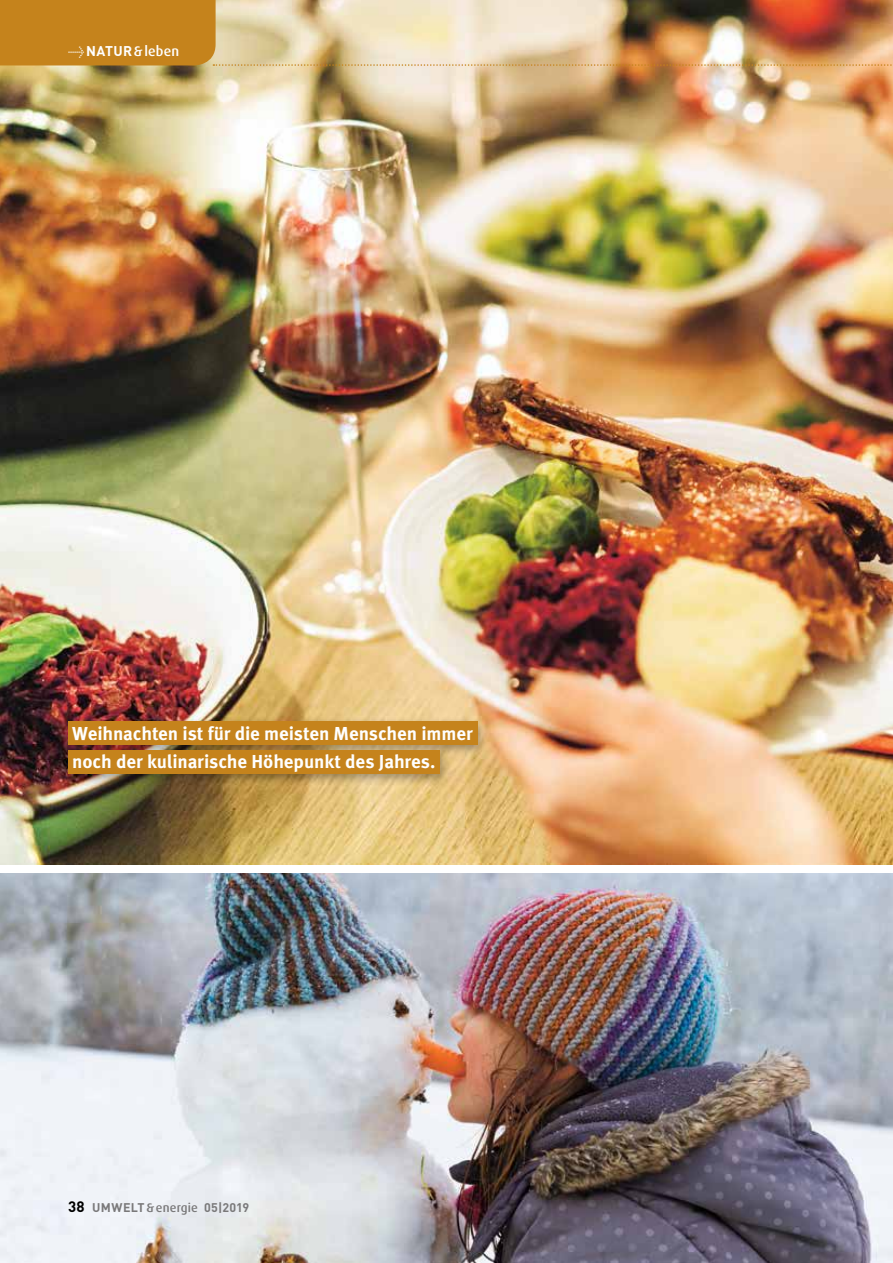
<style>
.page{position:relative;width:893px;height:1263px;background:#fff}
.page>*{position:absolute;margin:0;border:0;box-sizing:border-box;transform-origin:0 0}
.t1{font:700 18.75px/28.5px "Meta Pro";letter-spacing:-.01em;color:#fff}
.t2{font:500 13.95px "Dax Pro";letter-spacing:.01em;color:#fff}
.t3{font:700 12.45px "DIN Pro";letter-spacing:.025em;color:#7a797a}
.s1{font-family:"Meta Pro Norm";font-weight:400}
.s2{font-family:"DIN Pro";font-weight:700}
.s3{font-size:15px;color:#000}
.s4{font-family:"Dax Pro";font-weight:500}
</style>
<div class="page">
<img style="left:0;top:66px;width:893px;height:799px">
<img style="left:0;top:873px;width:893px;height:390px">
<img style="left:0;top:0;width:893px;height:66px">
<div style="left:61px;top:716px;width:427px;height:71px;background:#000;opacity:.35"></div>
<div style="left:68px;top:722px;width:409px;height:23px;background:#c5831c"></div>
<div style="left:68px;top:750px;width:372px;height:23px;background:#c5831c"></div>
<p class="t2" style="left:68px;top:42px;width:113px"><span class="s1">→</span><span class="s2">NATUR</span>&amp;leben</p>
<p class="t1" style="left:72px;top:718px;width:402px">Weihnachten ist für die meisten Menschen immer noch der kulinarische Höhepunkt des Jahres.</p>
<p class="t3" style="left:68px;top:1196px;width:183px"><span class="s3">38</span> UMWELT<span class="s4">&amp;energie</span> 05|2019</p>
</div>
